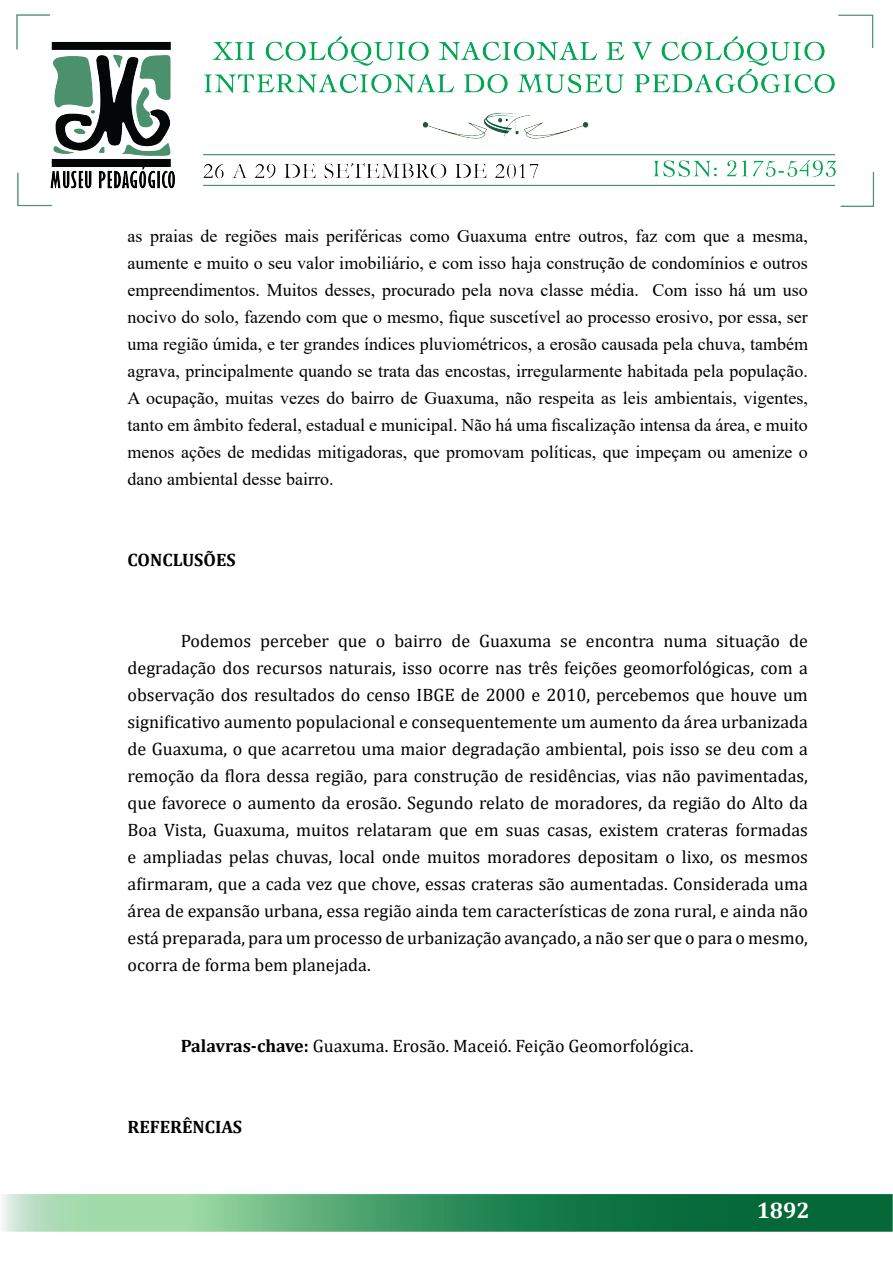
<style>
.page{position:relative;width:893px;height:1263px;background:#fff}
.page>*{position:absolute;margin:0;border:0;box-sizing:border-box;transform-origin:0 0}
.t1{font:700 22.5px "Cambria";color:#fff}
.t2{font:18px/27px "Cambria";color:#000;text-align:justify}
.t3{font:18px/27px "Times New Roman";color:#000;text-align:justify}
.t4{font:700 18px "Cambria";color:#000}
.s1{font-weight:700}
</style>
<div class="page">
<img style="left:2px;top:14px;width:890px;height:1218px">
<p class="t3" style="left:128px;top:222px;width:682px">as praias de regiões mais periféricas como Guaxuma entre outros, faz com que a mesma, aumente e muito o seu valor imobiliário, e com isso haja construção de condomínios e outros empreendimentos. Muitos desses, procurado pela nova classe média. Com isso há um uso nocivo do solo, fazendo com que o mesmo, fique suscetível ao processo erosivo, por essa, ser uma região úmida, e ter grandes índices pluviométricos, a erosão causada pela chuva, também agrava, principalmente quando se trata das encostas, irregularmente habitada pela população.<br>A ocupação, muitas vezes do bairro de Guaxuma, não respeita as leis ambientais, vigentes, tanto em âmbito federal, estadual e municipal. Não há uma fiscalização intensa da área, e muito menos ações de medidas mitigadoras, que promovam políticas, que impeçam ou amenize o dano ambiental desse bairro.</p>
<p class="t4" style="left:128px;top:547px;width:110px">CONCLUSÕES</p>
<p class="t2" style="left:128px;top:627px;width:682px;text-indent:53px">Podemos perceber que o bairro de Guaxuma se encontra numa situação de degradação dos recursos naturais, isso ocorre nas três feições geomorfológicas, com a observação dos resultados do censo IBGE de 2000 e 2010, percebemos que houve um significativo aumento populacional e consequentemente um aumento da área urbanizada de Guaxuma, o que acarretou uma maior degradação ambiental, pois isso se deu com a remoção da flora dessa região, para construção de residências, vias não pavimentadas, que favorece o aumento da erosão. Segundo relato de moradores, da região do Alto da Boa Vista, Guaxuma, muitos relataram que em suas casas, existem crateras formadas e ampliadas pelas chuvas, local onde muitos moradores depositam o lixo, os mesmos afirmaram, que a cada vez que chove, essas crateras são aumentadas. Considerada uma área de expansão urbana, essa região ainda tem características de zona rural, e ainda não está preparada, para um processo de urbanização avançado, a não ser que o para o mesmo, ocorra de forma bem planejada.</p>
<p class="t2" style="left:181px;top:1032px;width:514px"><span class="s1">Palavras-chave:</span> Guaxuma. Erosão. Maceió. Feição Geomorfológica.</p>
<p class="t4" style="left:128px;top:1114px;width:116px">REFERÊNCIAS</p>
<p class="t1" style="left:757px;top:1195px;width:55px">1892</p>
</div>
